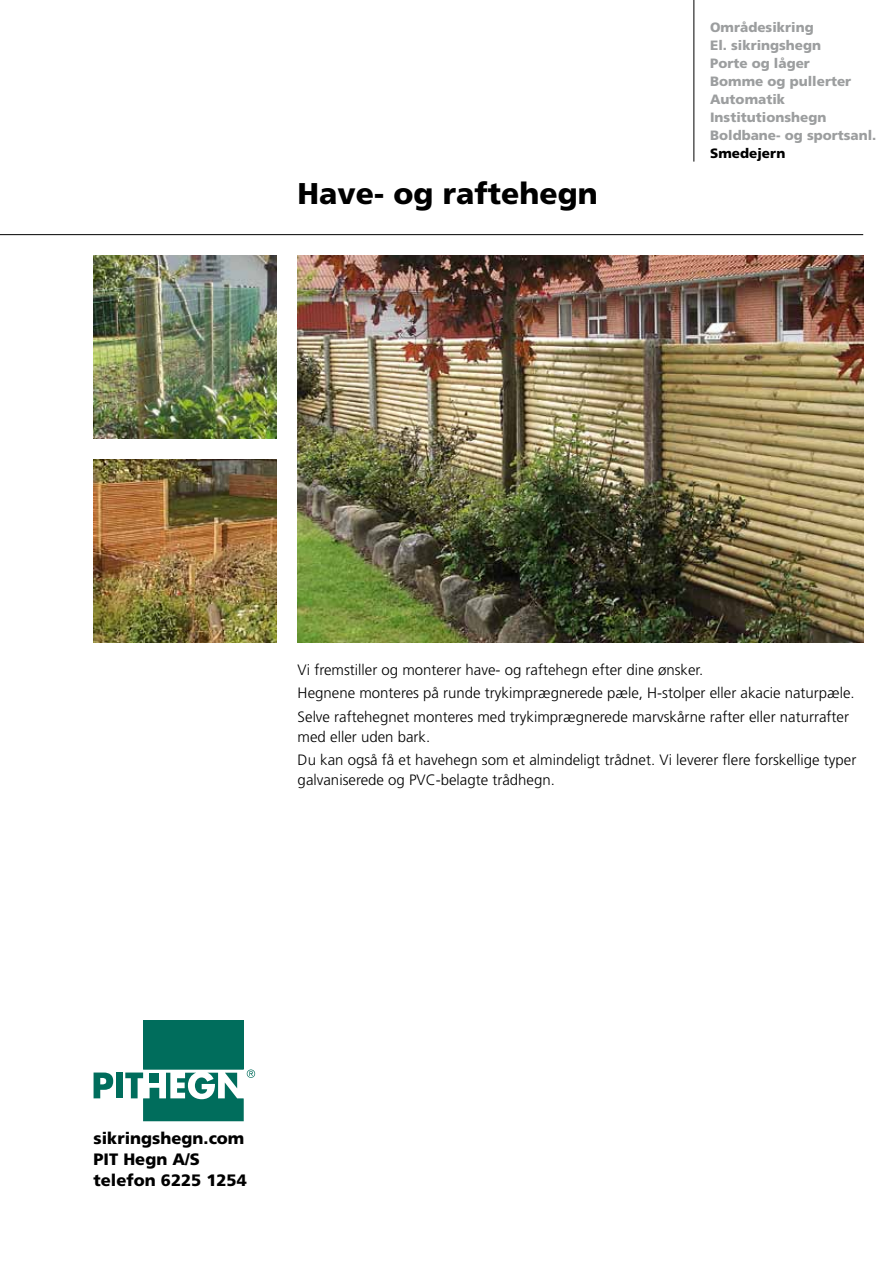
<style>
.page{position:relative;width:893px;height:1263px;background:#fff}
.page>*{position:absolute;margin:0;border:0;box-sizing:border-box;transform-origin:0 0}
.t1{font:900 30px "Frutiger LT";color:#000}
.t2{font:900 16.5px/21px "Frutiger";color:#000}
.t3{font:300 15px/23.7px "Frutiger";color:#000}
.t4{font:900 13.5px/18px "Frutiger";color:#9c9e9f}
.t5{font:900 13.5px "Frutiger";color:#000}
</style>
<div class="page">
<svg style="left:94px;top:1072px;width:19px;height:26px"></svg>
<div style="left:116px;top:1072px;width:7px;height:26px;background:#006d5c"></div>
<div style="left:143px;top:1020px;width:101px;height:49px;background:#006d5c"></div>
<svg style="left:125px;top:1069px;width:130px;height:52px"></svg>
<hr style="left:693px;top:0;width:1px;height:162px;background:#000">
<hr style="left:0;top:234px;width:863px;height:1px;background:#000">
<img style="left:94px;top:459px;width:182px;height:183px">
<img style="left:94px;top:255px;width:182px;height:183px">
<img style="left:298px;top:255px;width:565px;height:387px">
<h1 class="t1" style="left:298px;top:175px;width:302px">Have- og raftehegn</h1>
<p class="t4" style="left:710px;top:18px;width:168px">Områdesikring<br>El. sikringshegn<br>Porte og låger<br>Bomme og pullerter<br>Automatik<br>Institutionshegn<br>Boldbane- og sportsanl.</p>
<p class="t5" style="left:710px;top:145px;width:77px">Smedejern</p>
<p class="t3" style="left:298px;top:658px;width:559px">Vi fremstiller og monterer have- og raftehegn efter dine ønsker.<br>Hegnene monteres på runde trykimprægnerede pæle, H-stolper eller akacie naturpæle.<br>Selve raftehegnet monteres med trykimprægnerede marvskårne rafter eller naturrafter</p>
<p class="t3" style="left:298px;top:725px;width:560px">med eller uden bark.<br>Du kan også få et havehegn som et almindeligt trådnet. Vi leverer flere forskellige typer</p>
<p class="t3" style="left:298px;top:768px;width:259px">galvaniserede og PVC-belagte trådhegn.</p>
<p class="t2" style="left:94px;top:1128px;width:155px">sikringshegn.com<br>PIT Hegn A/S telefon 6225 1254</p>
</div>
